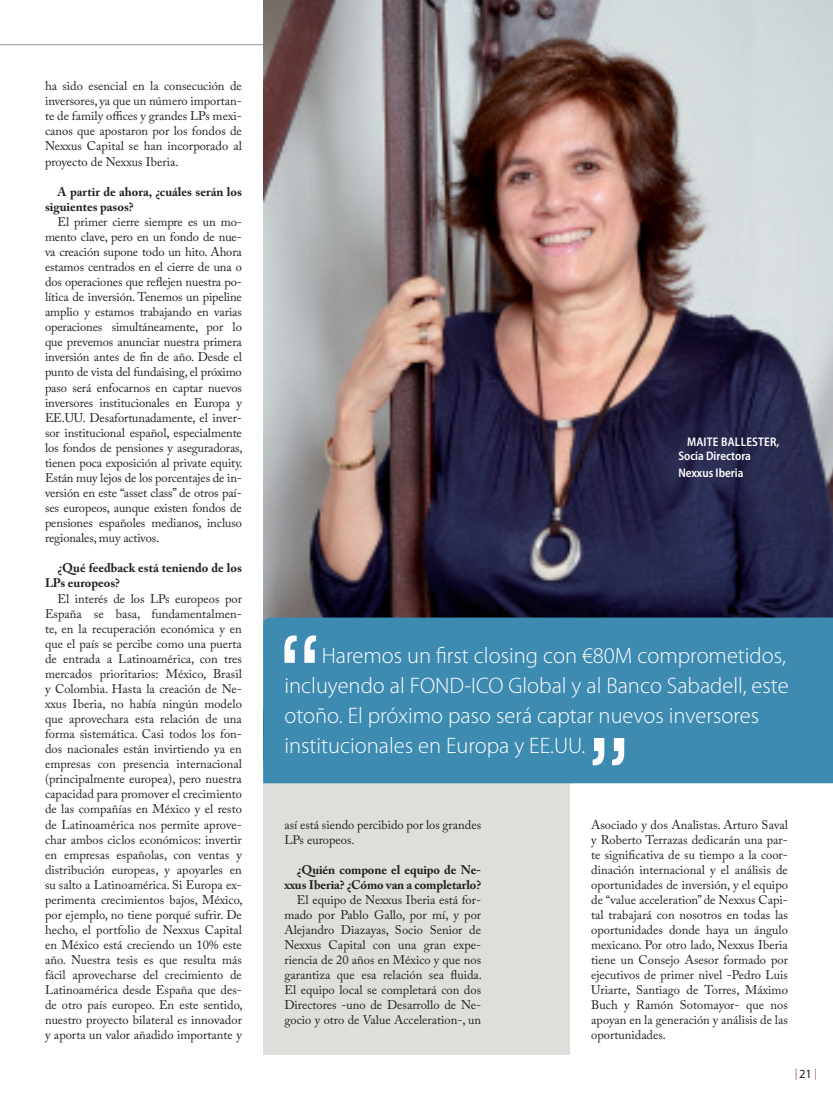
<style>
.page{position:relative;width:833px;height:1099px;background:#fff}
.page>*{position:absolute;margin:0;border:0;box-sizing:border-box;transform-origin:0 0}
.stl_destacado{font:300 22.5px/30.1px "Myriad Pro";color:#fff}
.stl_base{font:12.5px/15px "Adobe Caslon Pro";color:#231f20;text-align:justify}
.stl_pregunta{font:700 12.5px/15px "Adobe Caslon Pro";color:#231f20}
.stl_autor{font:600 semi-condensed 12.5px/13.8px "Myriad Pro";color:#fff;scale:.96 1}
.t1{font:300 condensed 11.25px "Myriad Pro";color:#700026}
.s1{font-weight:400;font-stretch:normal}
.s2{font-weight:400;font-stretch:normal;font-size:12.5px;color:#231f20}
</style>
<div class="page">
<hr style="left:0;top:44px;width:788px;height:1px;background:#919396">
<div style="left:263px;top:542px;width:306px;height:512px;background:#dededa"></div>
<img style="left:263px;top:0;width:570px;height:617px">
<div style="left:263px;top:617px;width:570px;height:166px;background:#3e8bb2"></div>
<svg style="left:284px;top:635px;width:32px;height:27px"></svg>
<svg style="left:592px;top:738px;width:32px;height:27px"></svg>
<p class="stl_base" style="left:45px;top:78px;width:198px">ha sido esencial en la consecución de inversores, ya que un número importan&shy;te de family offices y grandes LPs mexi&shy;canos que apostaron por los fondos de Nexxus Capital se han incorporado al proyecto de Nexxus Iberia.</p>
<p class="stl_pregunta" style="left:45px;top:184px;width:198px;text-indent:12px">A partir de ahora, ¿cuáles serán los siguientes pasos?</p>
<p class="stl_base" style="left:45px;top:214px;width:199px;text-indent:12px">El primer cierre siempre es un mo&shy;mento clave, pero en un fondo de nue&shy;va creación supone todo un hito. Ahora estamos centrados en el cierre de una o dos operaciones que reflejen nuestra po&shy;lítica de inversión. Tenemos un pipeline amplio y estamos trabajando en varias operaciones simultáneamente, por lo que prevemos anunciar nuestra primera inversión antes de fin de año. Desde el punto de vista del fundaising, el próximo paso será enfocarnos en captar nuevos inversores institucionales en Europa y EE.UU. Desafortunadamente, el inver&shy;sor institucional español, especialmente los fondos de pensiones y aseguradoras, tienen poca exposición al private equity.<br>Están muy lejos de los porcentajes de in&shy;versión en este “asset class” de otros paí&shy;ses europeos, aunque existen fondos de pensiones españoles medianos, incluso regionales, muy activos.</p>
<p class="stl_pregunta" style="left:45px;top:560px;width:198px;text-indent:12px">¿Qué feedback está teniendo de los<br>LPs europeos?</p>
<p class="stl_base" style="left:45px;top:590px;width:199px;text-indent:12px">El interés de los LPs europeos por España se basa, fundamentalmen&shy;te, en la recuperación económica y en que el país se percibe como una puerta de entrada a Latinoamérica, con tres mercados prioritarios: México, Brasil y Colombia. Hasta la creación de Ne&shy;xxus Iberia, no había ningún modelo que aprovechara esta relación de una forma sistemática. Casi todos los fon&shy;dos nacionales están invirtiendo ya en empresas con presencia internacional (principalmente europea), pero nuestra capacidad para promover el crecimiento de las compañías en México y el resto de Latinoamérica nos permite aprove&shy;char ambos ciclos económicos: invertir en empresas españolas, con ventas y distribución europeas, y apoyarles en su salto a Latinoamérica. Si Europa ex&shy;perimenta crecimientos bajos, México, por ejemplo, no tiene porqué sufrir. De hecho, el portfolio de Nexxus Capital en México está creciendo un 10% este año. Nuestra tesis es que resulta más fácil aprovecharse del crecimiento de Latinoamérica desde España que des&shy;de otro país europeo. En este sentido, nuestro proyecto bilateral es innovador y aporta un valor añadido importante y</p>
<p class="stl_autor" style="left:678px;top:435px;width:107px"><span class="s1">→</span> MAITE BALLESTER,<br>Socia Directora</p>
<p class="stl_autor" style="left:678px;top:466px;width:69px">Nexxus Iberia</p>
<p class="stl_destacado" style="left:284px;top:640px;width:505px;text-indent:37px">Haremos un first closing con €80M comprometidos, incluyendo al FOND-ICO Global y al Banco Sabadell, este otoño. El próximo paso será captar nuevos inversores institucionales en Europa y EE.UU.</p>
<p class="stl_base" style="left:284px;top:816px;width:198px">así está siendo percibido por los grandes<br>LPs europeos.</p>
<p class="stl_pregunta" style="left:284px;top:861px;width:198px;text-align:right">¿Quién compone el equipo de Ne&shy;xxus Iberia? ¿Cómo van a completarlo?</p>
<p class="stl_base" style="left:284px;top:892px;width:199px;text-indent:12px">El equipo de Nexxus Iberia está for&shy;mado por Pablo Gallo, por mí, y por Alejandro Diazayas, Socio Senior de Nexxus Capital con una gran expe&shy;riencia de 20 años en México y que nos garantiza que esa relación sea fluida.<br>El equipo local se completará con dos Directores -uno de Desarrollo de Ne&shy;gocio y otro de Value Acceleration-, un</p>
<p class="stl_base" style="left:591px;top:816px;width:198px">Asociado y dos Analistas. Arturo Saval y Roberto Terrazas dedicarán una par&shy;te significativa de su tiempo a la coor&shy;dinación internacional y el análisis de oportunidades de inversión, y el equipo de “value acceleration” de Nexxus Capi&shy;tal trabajará con nosotros en todas las oportunidades donde haya un ángulo mexicano. Por otro lado, Nexxus Iberia tiene un Consejo Asesor formado por ejecutivos de primer nivel -Pedro Luis Uriarte, Santiago de Torres, Máximo Buch y Ramón Sotomayor- que nos apoyan en la generación y análisis de las oportunidades.</p>
<p class="t1" style="left:795px;top:1066px;width:23px">|<span class="s2">21</span>|</p>
</div>
